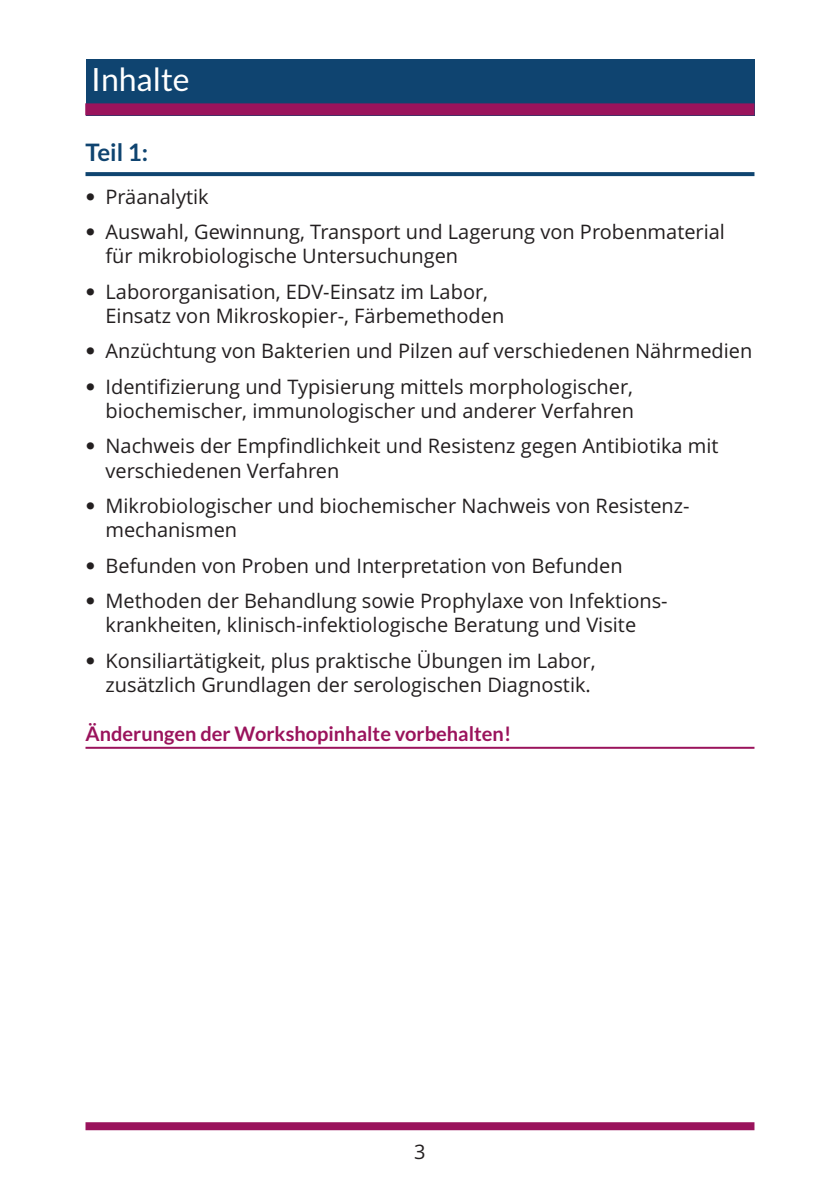
<style>
.page{position:relative;width:840px;height:1190px;background:#fff}
.page>*{position:absolute;margin:0;border:0;box-sizing:border-box;transform-origin:0 0}
.t1{font:32px "Lato";color:#fff}
.t2{font:700 24px "Lato";color:#0f4470}
.t3{font:20px/24.2px "Open Sans";color:#231f20}
.t4{font:700 20px "Lato";color:#9a135c}
.s1{font-family:"Helvetica Neue";font-weight:700}
</style>
<div class="page">
<div style="left:86px;top:1122px;width:668px;height:8px;background:#9a135c"></div>
<svg style="left:86px;top:172px;width:668px;height:4px;background:#154973"></svg>
<hr style="left:86px;top:747px;width:668px;height:2px;background:#9a135c">
<div style="left:86px;top:59px;width:668px;height:56px;background:#0f4470"></div>
<div style="left:86px;top:103px;width:668px;height:12px;background:#9a135c"></div>
<h1 class="t1" style="left:91px;top:61px;width:100px">Inhalte</h1>
<p class="t2" style="left:86px;top:143px;width:64px">Teil 1:</p>
<p class="t3" style="left:86px;top:186px;width:125px"><span class="s1">•</span> Präanalytik</p>
<p class="t3" style="left:106px;top:222px;width:621px;text-indent:-20px"><span class="s1">•</span> Auswahl, Gewinnung, Transport und Lagerung von Probenmaterial für mikrobiologische Untersuchungen</p>
<p class="t3" style="left:106px;top:281px;width:400px;text-indent:-20px"><span class="s1">•</span> Labororganisation, EDV-Einsatz im Labor,<br>Einsatz von Mikroskopier-, Färbemethoden</p>
<p class="t3" style="left:86px;top:341px;width:668px"><span class="s1">•</span> Anzüchtung von Bakterien und Pilzen auf verschiedenen Nährmedien</p>
<p class="t3" style="left:86px;top:377px;width:550px;text-align:right"><span class="s1">•</span> Identifizierung und Typisierung mittels morphologischer, biochemischer, immunologischer und anderer Verfahren</p>
<p class="t3" style="left:106px;top:436px;width:615px;text-indent:-20px"><span class="s1">•</span> Nachweis der Empfindlichkeit und Resistenz gegen Antibiotika mit verschiedenen Verfahren</p>
<p class="t3" style="left:106px;top:496px;width:586px;text-indent:-20px"><span class="s1">•</span> Mikro biologischer und biochemischer Nachweis von Resistenz - mechanismen</p>
<p class="t3" style="left:86px;top:555px;width:539px"><span class="s1">•</span> Befunden von Proben und Interpretation von Befunden</p>
<p class="t3" style="left:86px;top:591px;width:584px;text-align:center"><span class="s1">•</span> Methoden der Behandlung sowie Prophylaxe von Infektions - krankheiten, klinisch- infektiologische Beratung und Visite</p>
<p class="t3" style="left:86px;top:650px;width:512px;text-align:right"><span class="s1">•</span> Konsiliartätigkeit, plus praktische Übungen im Labor, zusätzlich Grund lagen der serologischen Diagnostik.</p>
<p class="t4" style="left:86px;top:726px;width:427px">Änderungen der Workshopinhalte vorbehalten!</p>
<p class="t3" style="left:414px;top:1141px;width:13px">3</p>
</div>
